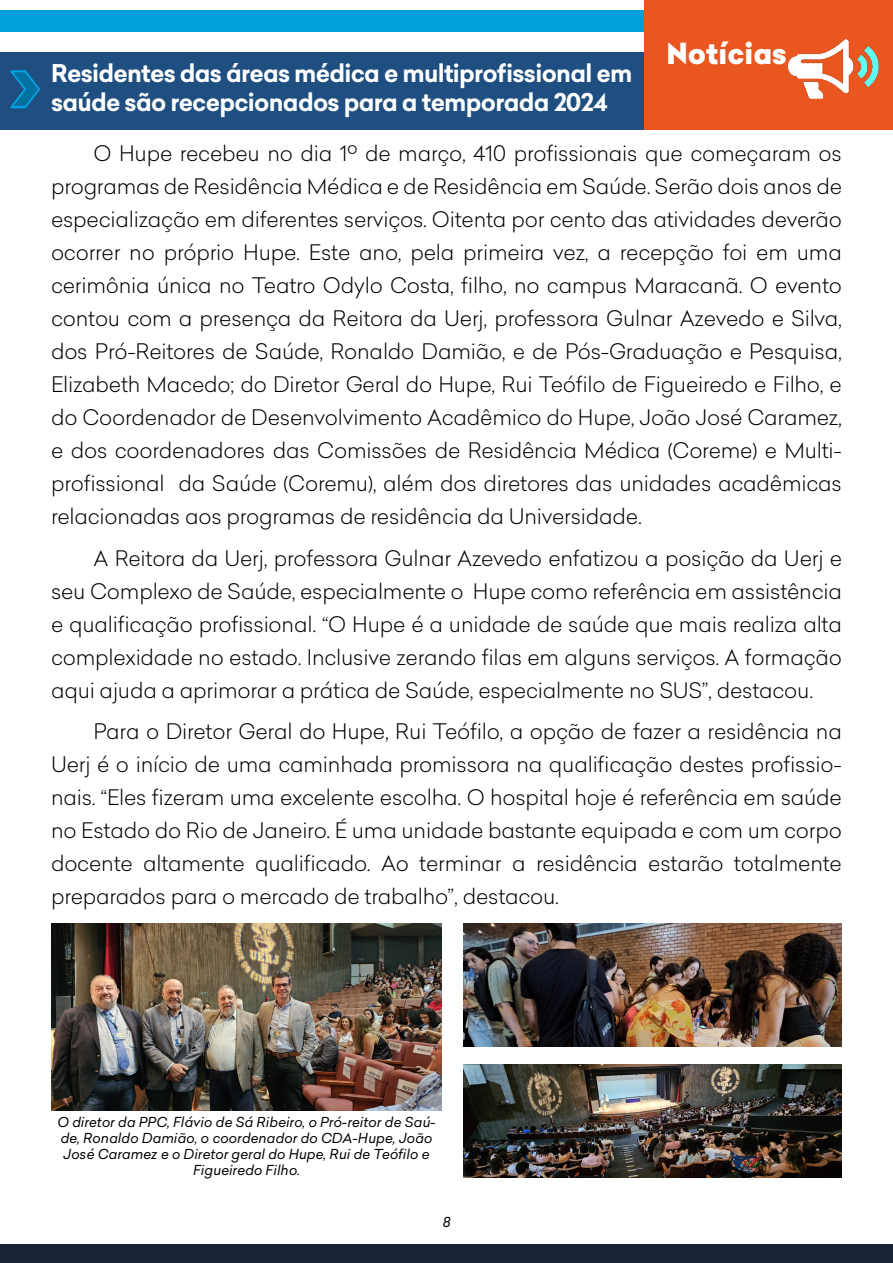
<style>
.page{position:relative;width:893px;height:1263px;background:#fff}
.page>*{position:absolute;margin:0;border:0;box-sizing:border-box;transform-origin:0 0}
.t1{font:900 28.5px "Celias";color:#fff}
.t2{font:700 24px/28.8px "Celias";letter-spacing:-.03em;color:#fff}
.t3{font:300 21px/33px "Celias";letter-spacing:-.01em;color:#000;text-align:justify}
.t4{font:italic 13.5px/16.2px "Celias";color:#000;text-align:center}
</style>
<div class="page">
<div style="left:0;top:1244px;width:893px;height:19px;background:#182336"></div>
<div style="left:0;top:10px;width:893px;height:22px;background:#00a0dd"></div>
<div style="left:0;top:52px;width:893px;height:78px;background:#1e4f80"></div>
<svg style="left:10px;top:70px;width:30px;height:38px"></svg>
<img style="left:463px;top:1064px;width:379px;height:114px">
<img style="left:51px;top:924px;width:391px;height:187px">
<img style="left:463px;top:924px;width:379px;height:122px">
<div style="left:644px;top:0;width:249px;height:130px;background:#ea561f"></div>
<img style="left:788px;top:39px;width:91px;height:60px">
<h1 class="t1" style="left:666px;top:33px;width:122px">Notícias</h1>
<p class="t2" style="left:51px;top:60px;width:583px">Residentes das áreas médica e multiprofissional em saúde são recepcionados para a temporada 2024</p>
<p class="t3" style="left:51px;top:136px;width:792px;text-indent:43px">O Hupe recebeu no dia 1º de março, 410 profissionais que começaram os programas de Residência Médica e de Residência em Saúde. Serão dois anos de especialização em diferentes serviços. Oitenta por cento das atividades deverão ocorrer no próprio Hupe. Este ano, pela primeira vez, a recepção foi em uma cerimônia única no Teatro Odylo Costa, filho, no campus Maracanã. O evento contou com a presença da Reitora da Uerj, professora Gulnar Azevedo e Silva, dos Pró-Reitores de Saúde, Ronaldo Damião, e de Pós-Graduação e Pesquisa, Elizabeth Macedo; do Diretor Geral do Hupe, Rui Teófilo de Figueiredo e Filho, e do Coordenador de Desenvolvimento Acadêmico do Hupe, João José Caramez, e dos coordenadores das Comissões de Residência Médica (Coreme) e Multi&shy;profissional da Saúde (Coremu), além dos diretores das unidades acadêmicas relacionadas aos programas de residência da Universidade.</p>
<p class="t3" style="left:51px;top:541px;width:792px;text-indent:43px">A Reitora da Uerj, professora Gulnar Azevedo enfatizou a posição da Uerj e seu Complexo de Saúde, especialmente o Hupe como referência em assistência e qualificação profissional. “O Hupe é a unidade de saúde que mais realiza alta complexidade no estado. Inclusive zerando filas em alguns serviços. A formação aqui ajuda a aprimorar a prática de Saúde, especialmente no SUS”, destacou.</p>
<p class="t3" style="left:51px;top:714px;width:792px;text-indent:43px">Para o Diretor Geral do Hupe, Rui Teófilo, a opção de fazer a residência na Uerj é o início de uma caminhada promissora na qualificação destes profissio&shy;nais. “Eles fizeram uma excelente escolha. O hospital hoje é referência em saúde no Estado do Rio de Janeiro. É uma unidade bastante equipada e com um corpo docente altamente qualificado. Ao terminar a residência estarão totalmente preparados para o mercado de trabalho”, destacou.</p>
<p class="t4" style="left:57px;top:1113px;width:380px">O diretor da PPC, Flávio de Sá Ribeiro, o Pró-reitor de Saú&shy;de, Ronaldo Damião, o coordenador do CDA-Hupe, João José Caramez e o Diretor geral do Hupe, Rui de Teófilo e Figueiredo Filho.</p>
<p class="t4" style="left:442px;top:1213px;width:10px">8</p>
</div>
